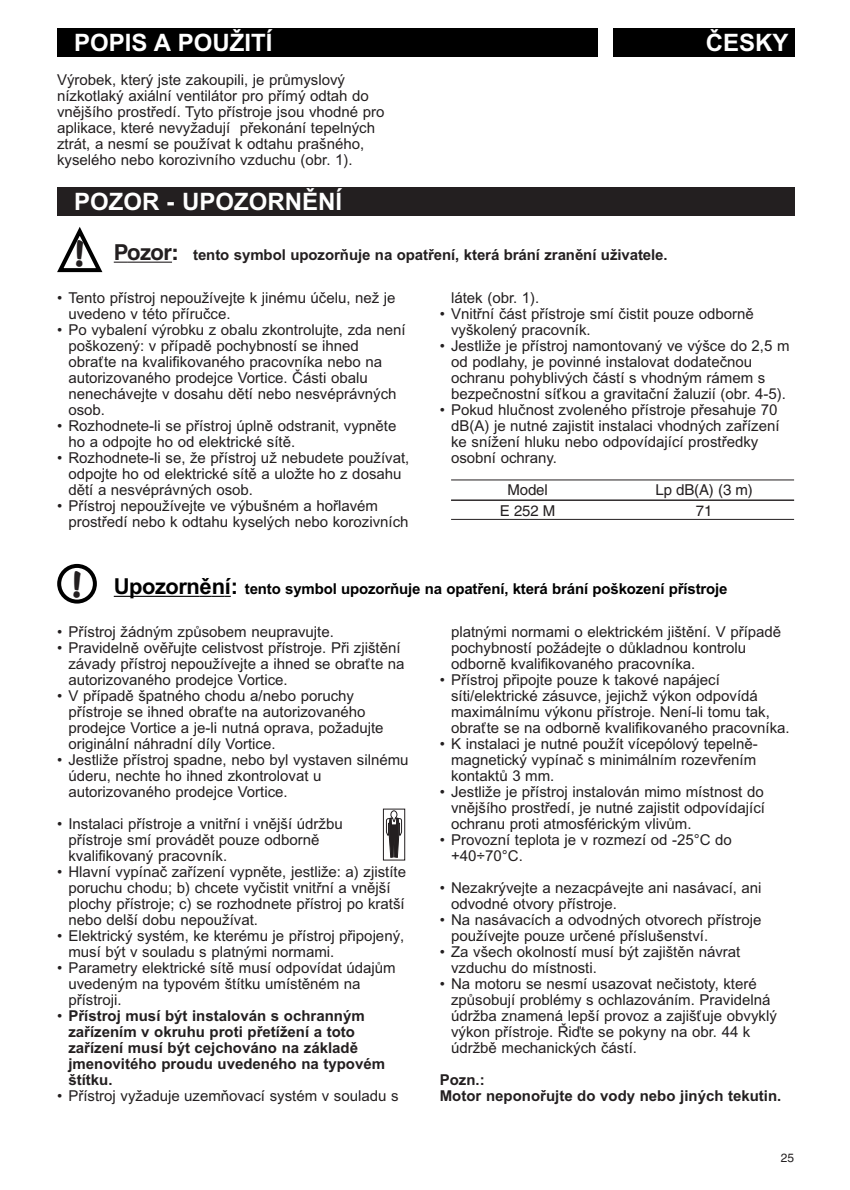
<style>
.page{position:relative;width:850px;height:1190px;background:#fff}
.page>*{position:absolute;margin:0;border:0;box-sizing:border-box;transform-origin:0 0}
.t1{font:700 36px "Dom Casual";color:#231f20}
.t2{font:700 24px "Arial CE";color:#fff}
.t3{font:15px/16px "Arial CE";color:#231f20}
.t4{font:700 15px/16px "Arial CE";color:#231f20}
.t5{font:700 15px "Arial CE";letter-spacing:-.01em;color:#000}
.t6{font:15px "Helvetica";letter-spacing:-.01em;color:#231f20}
.t7{font:12px "Helvetica";color:#231f20}
.s1{font-family:"Helvetica";font-size:22px}
.s2{font-family:"Dom Casual";font-size:36px;color:#231f20}
.s3{font-size:22px}
.s4{font-weight:400}
</style>
<div class="page">
<hr style="left:451px;top:479px;width:343px;height:1px;background:#231f20">
<hr style="left:451px;top:500px;width:343px;height:1px;background:#231f20">
<hr style="left:451px;top:519px;width:343px;height:1px;background:#231f20">
<svg style="left:114px;top:262px;width:13px;height:1px"></svg>
<hr style="left:127px;top:262px;width:45px;height:1px;background:#231f20">
<svg style="left:57px;top:227px;width:45px;height:45px"></svg>
<div style="left:57px;top:187px;width:737px;height:28px;background:#231f20"></div>
<hr style="left:114px;top:596px;width:86px;height:1px;background:#000">
<svg style="left:200px;top:596px;width:31px;height:1px"></svg>
<svg style="left:57px;top:564px;width:40px;height:40px"></svg>
<svg style="left:383px;top:809px;width:22px;height:52px"></svg>
<div style="left:57px;top:28px;width:737px;height:29px;background:#000"></div>
<div style="left:598px;top:28px;width:15px;height:29px;background:#fff"></div>
<h2 class="t2" style="left:74px;top:34px;width:200px">POPIS A POUŽITÍ</h2>
<h2 class="t2" style="left:706px;top:34px;width:84px">ČESKY</h2>
<p class="t3" style="left:57px;top:73px;width:329px">Výrobek, který jste zakoupili, je průmyslový nízkotlaký axiální ventilátor pro přímý odtah do vnějšího prostředí. Tyto přístroje jsou vhodné pro aplikace, které nevyžadují překonání tepelných ztrát, a nesmí se používat k odtahu prašného, kyselého nebo korozivního vzduchu (obr. 1).</p>
<h2 class="t2" style="left:74px;top:193px;width:270px">POZOR - UPOZORNĚNÍ</h2>
<h1 class="t1" style="left:74px;top:240px;width:13px">!</h1>
<p class="t4" style="left:114px;top:248px;width:555px"><span class="s1">Pozor:</span> tento symbol upozorňuje na opatření, která brání zranění uživatele.</p>
<p class="t3" style="left:68px;top:291px;width:329px;text-indent:-11px">• Tento přístroj nepoužívejte k jinému účelu, než je uvedeno v této příručce.</p>
<p class="t3" style="left:68px;top:323px;width:339px;text-indent:-11px">• Po vybalení výrobku z obalu zkontrolujte, zda není poškozený: v případě pochybností se ihned obraťte na kvalifikovaného pracovníka nebo na autorizovaného prodejce Vortice. Části obalu nenechávejte v dosahu dětí nebo nesvéprávných osob.</p>
<p class="t3" style="left:68px;top:419px;width:330px;text-indent:-11px">• Rozhodnete-li se přístroj úplně odstranit, vypněte ho a odpojte ho od elektrické sítě.</p>
<p class="t3" style="left:68px;top:451px;width:343px;text-indent:-11px">• Rozhodnete-li se, že přístroj už nebudete používat, odpojte ho od elektrické sítě a uložte ho z dosahu dětí a nesvéprávných osob.</p>
<p class="t3" style="left:68px;top:499px;width:342px;text-indent:-11px">• Přístroj nepoužívejte ve výbušném a hořlavém prostředí nebo k odtahu kyselých nebo korozivních</p>
<p class="t3" style="left:451px;top:291px;width:90px">látek (obr. 1).</p>
<p class="t3" style="left:451px;top:307px;width:304px;text-indent:-11px">• Vnitřní část přístroje smí čistit pouze odborně vyškolený pracovník.</p>
<p class="t3" style="left:451px;top:339px;width:340px;text-indent:-11px">• Jestliže je přístroj namontovaný ve výšce do 2,5 m od podlahy, je povinné instalovat dodatečnou ochranu pohyblivých částí s vhodným rámem s bezpečnostní síťkou a gravitační žaluzií (obr. 4-5).</p>
<p class="t3" style="left:451px;top:403px;width:330px;text-indent:-11px">• Pokud hlučnost zvoleného přístroje přesahuje 70 dB(A) je nutné zajistit instalaci vhodných zařízení ke snížení hluku nebo odpovídající prostředky osobní ochrany.</p>
<p class="t6" style="left:508px;top:484px;width:42px">Model</p>
<p class="t6" style="left:656px;top:484px;width:99px">Lp dB(A) (3 m)</p>
<p class="t6" style="left:500px;top:505px;width:57px">E 252 M</p>
<p class="t6" style="left:696px;top:505px;width:18px">71</p>
<p class="t5" style="left:72px;top:584px;width:657px"><span class="s2">!</span> <span class="s3">Upozornění:</span> tento symbol upozorňuje na opatření, která brání poškození přístroje</p>
<p class="t3" style="left:57px;top:626px;width:278px">• Přístroj žádným způsobem neupravujte.</p>
<p class="t3" style="left:68px;top:642px;width:338px;text-indent:-11px">• Pravidelně ověřujte celistvost přístroje. Při zjištění závady přístroj nepoužívejte a ihned se obraťte na autorizovaného prodejce Vortice.</p>
<p class="t3" style="left:68px;top:690px;width:317px;text-indent:-11px">• V případě špatného chodu a/nebo poruchy přístroje se ihned obraťte na autorizovaného prodejce Vortice a je-li nutná oprava, požadujte originální náhradní díly Vortice.</p>
<p class="t3" style="left:68px;top:754px;width:342px;text-indent:-11px">• Jestliže přístroj spadne, nebo byl vystaven silnému úderu, nechte ho ihned zkontrolovat u autorizovaného prodejce Vortice.</p>
<p class="t3" style="left:68px;top:818px;width:276px;text-indent:-11px">• Instalaci přístroje a vnitřní i vnější údržbu přístroje smí provádět pouze odborně kvalifikovaný pracovník.</p>
<p class="t3" style="left:68px;top:866px;width:339px;text-indent:-11px">• Hlavní vypínač zařízení vypněte, jestliže: a) zjistíte poruchu chodu; b) chcete vyčistit vnitřní a vnější plochy přístroje; c) se rozhodnete přístroj po kratší nebo delší dobu nepoužívat.</p>
<p class="t3" style="left:68px;top:930px;width:337px;text-indent:-11px">• Elektrický systém, ke kterému je přístroj připojený, musí být v souladu s platnými normami.</p>
<p class="t3" style="left:68px;top:962px;width:329px;text-indent:-11px">• Parametry elektrické sítě musí odpovídat údajům uvedeným na typovém štítku umístěném na přístroji.</p>
<p class="t4" style="left:68px;top:1010px;width:318px;text-indent:-11px"><span class="s4">•</span> Přístroj musí být instalován s ochranným zařízením v okruhu proti přetížení a toto zařízení musí být cejchováno na základě jmenovitého proudu uvedeného na typovém štítku.</p>
<p class="t3" style="left:57px;top:1090px;width:343px">• Přístroj vyžaduje uzemňovací systém v souladu s</p>
<p class="t3" style="left:451px;top:626px;width:332px">platnými normami o elektrickém jištění. V případě pochybností požádejte o důkladnou kontrolu odborně kvalifikovaného pracovníka.</p>
<p class="t3" style="left:451px;top:674px;width:340px;text-indent:-11px">• Přístroj připojte pouze k takové napájecí síti/elektrické zásuvce, jejichž výkon odpovídá maximálnímu výkonu přístroje. Není-li tomu tak, obraťte se na odborně kvalifikovaného pracovníka.</p>
<p class="t3" style="left:451px;top:738px;width:308px;text-align:justify;text-indent:-11px">• K instalaci je nutné použít vícepólový tepelně&shy;magnetický vypínač s minimálním rozevřením kontaktů 3 mm.</p>
<p class="t3" style="left:451px;top:786px;width:315px;text-align:justify;text-indent:-11px">• Jestliže je přístroj instalován mimo místnost do vnějšího prostředí, je nutné zajistit odpovídající ochranu proti atmosférickým vlivům.</p>
<p class="t3" style="left:451px;top:834px;width:282px;text-indent:-11px">• Provozní teplota je v rozmezí od -25°C do +40÷70°C.</p>
<p class="t3" style="left:451px;top:882px;width:312px;text-indent:-11px">• Nezakrývejte a nezacpávejte ani nasávací, ani odvodné otvory přístroje.</p>
<p class="t3" style="left:451px;top:914px;width:312px;text-indent:-11px">• Na nasávacích a odvodných otvorech přístroje používejte pouze určené příslušenství.</p>
<p class="t3" style="left:451px;top:946px;width:291px;text-indent:-11px">• Za všech okolností musí být zajištěn návrat vzduchu do místnosti.</p>
<p class="t3" style="left:451px;top:978px;width:327px;text-indent:-11px">• Na motoru se nesmí usazovat nečistoty, které způsobují problémy s ochlazováním. Pravidelná údržba znamená lepší provoz a zajišťuje obvyklý výkon přístroje. Řiďte se pokyny na obr. 44 k údržbě mechanických částí.</p>
<p class="t4" style="left:440px;top:1074px;width:343px">Pozn.:<br>Motor neponořujte do vody nebo jiných tekutin.</p>
<p class="t7" style="left:781px;top:1154px;width:15px">25</p>
</div>
